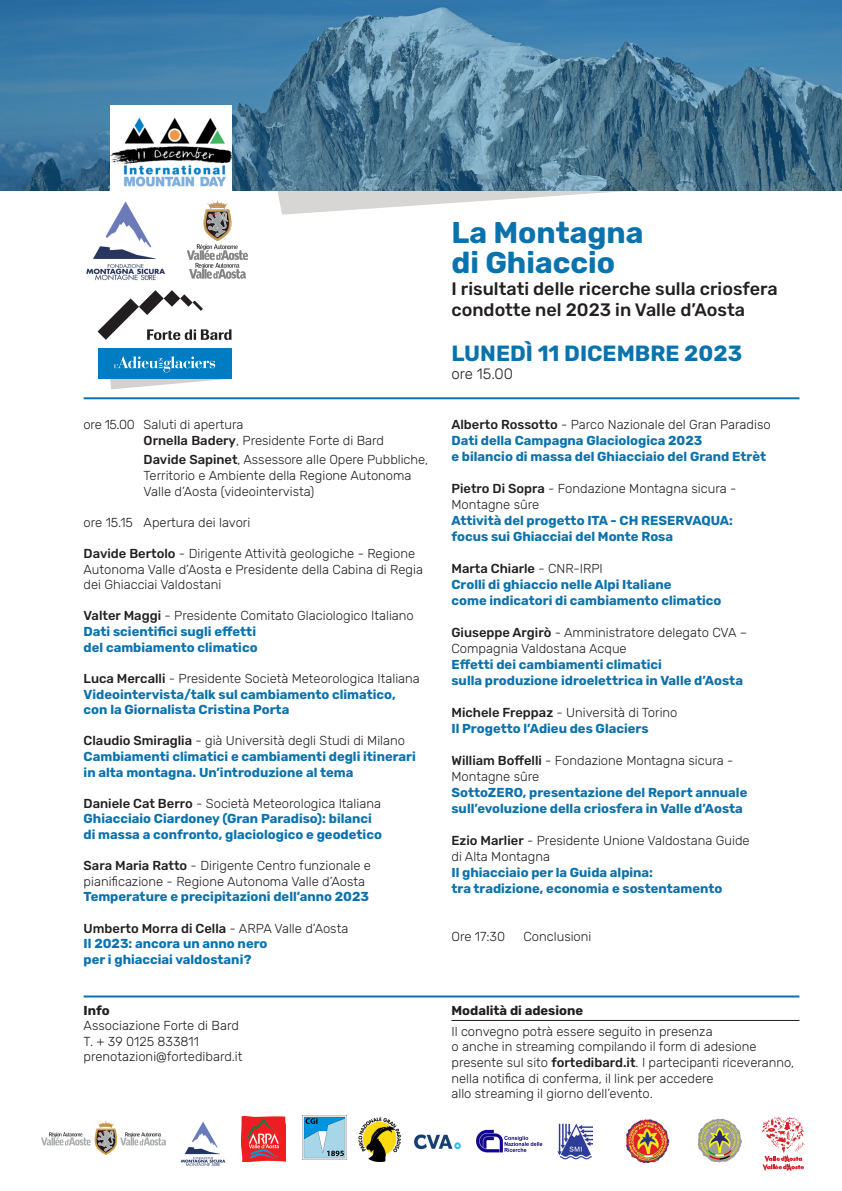
<style>
.page{position:relative;width:842px;height:1191px;background:#fff}
.page>*{position:absolute;margin:0;border:0;box-sizing:border-box;transform-origin:0 0}
.t1{font:700 30px "Rubik";color:#0a73ae}
.t2{font:700 22px "Rubik";color:#0a73ae}
.t3{font:500 18px "Rubik";color:#231f20}
.t4{font:300 15px "Rubik";color:#231f20}
.No_Spacing{font:300 13px/15.6px "Rubik";color:#231f20}
.No_Spacing-2{font:700 13px/16px "Rubik";color:#0a73ae}
.No_Spacing-3{font:500 13px "Rubik";color:#231f20}
.t5{font:700 13px "Rubik";color:#231f20}
.s1{font-weight:500}
.s2{font-weight:300}
</style>
<div class="page">
<svg style="left:277px;top:191px;width:348px;height:24px"></svg>
<img style="left:0;top:0;width:842px;height:191px">
<img style="left:86px;top:201px;width:79px;height:80px">
<img style="left:186px;top:200px;width:62px;height:79px">
<svg style="left:98px;top:290px;width:133px;height:50px"></svg>
<div style="left:98px;top:348px;width:133px;height:31px;background:#007cc2"></div>
<svg style="left:110px;top:356px;width:115px;height:33px"></svg>
<hr style="left:451px;top:1020px;width:348px;height:1px;background:#231f20">
<hr style="left:84px;top:995px;width:715px;height:2px;background:#0a73ae">
<hr style="left:84px;top:397px;width:715px;height:2px;background:#0a73ae">
<img style="left:181px;top:1122px;width:45px;height:44px">
<img style="left:241px;top:1116px;width:44px;height:45px">
<img style="left:358px;top:1117px;width:43px;height:44px">
<img style="left:302px;top:1115px;width:44px;height:44px">
<img style="left:626px;top:1119px;width:44px;height:43px">
<img style="left:697px;top:1118px;width:44px;height:44px">
<img style="left:476px;top:1129px;width:67px;height:24px">
<img style="left:414px;top:1134px;width:47px;height:16px">
<svg style="left:762px;top:1116px;width:42px;height:55px"></svg>
<img style="left:41px;top:1121px;width:124px;height:33px">
<img style="left:111px;top:106px;width:120px;height:85px">
<img style="left:558px;top:1123px;width:34px;height:36px">
<p class="No_Spacing" style="left:84px;top:417px;width:161px">ore 15.00 Saluti di apertura</p>
<p class="No_Spacing" style="left:144px;top:433px;width:242px"><span class="s1">Ornella Badery</span>, Presidente Forte di Bard</p>
<p class="No_Spacing" style="left:144px;top:452px;width:286px"><span class="s1">Davide Sapinet</span>, Assessore alle Opere Pubbliche,<br>Territorio e Ambiente della Regione Autonoma<br>Valle d’Aosta (videointervista)</p>
<p class="No_Spacing" style="left:84px;top:515px;width:168px">ore 15.15 Apertura dei lavori</p>
<p class="No_Spacing" style="left:84px;top:546px;width:341px"><span class="s1">Davide Bertolo</span> - Dirigente Attività geologiche - Regione<br>Autonoma Valle d’Aosta e Presidente della Cabina di Regia dei Ghiacciai Valdostani</p>
<p class="No_Spacing" style="left:84px;top:608px;width:332px"><span class="s1">Valter Maggi</span> - Presidente Comitato Glaciologico Italiano</p>
<p class="No_Spacing-2" style="left:84px;top:624px;width:174px">Dati scientifici sugli effetti</p>
<p class="No_Spacing-2" style="left:84px;top:639px;width:175px">del cambiamento climatico</p>
<p class="No_Spacing" style="left:84px;top:671px;width:338px"><span class="s1">Luca Mercalli</span> - Presidente Società Meteorologica Italiana</p>
<p class="No_Spacing-2" style="left:84px;top:686px;width:314px">Videointervista/talk sul cambiamento climatico,</p>
<p class="No_Spacing-2" style="left:84px;top:702px;width:207px">con la Giornalista Cristina Porta</p>
<p class="No_Spacing" style="left:84px;top:733px;width:323px"><span class="s1">Claudio Smiraglia</span> - già Università degli Studi di Milano</p>
<p class="No_Spacing-2" style="left:84px;top:748px;width:334px">Cambiamenti climatici e cambiamenti degli itinerari</p>
<p class="No_Spacing-2" style="left:84px;top:764px;width:271px">in alta montagna. Un’introduzione al tema</p>
<p class="No_Spacing" style="left:84px;top:795px;width:299px"><span class="s1">Daniele Cat Berro</span> - Società Meteorologica Italiana</p>
<p class="No_Spacing-2" style="left:84px;top:811px;width:290px">Ghiacciaio Ciardoney (Gran Paradiso): bilanci</p>
<p class="No_Spacing-2" style="left:84px;top:826px;width:300px">di massa a confronto, glaciologico e geodetico</p>
<p class="No_Spacing" style="left:84px;top:858px;width:289px"><span class="s1">Sara Maria Ratto</span> - Dirigente Centro funzionale e pianificazione - Regione Autonoma Valle d’Aosta</p>
<p class="No_Spacing-2" style="left:84px;top:889px;width:287px">Temperature e precipitazioni dell’anno 2023</p>
<p class="No_Spacing-3" style="left:84px;top:920px;width:266px">Umberto Morra di Cella <span class="s2">- ARPA Valle d’Aosta</span></p>
<p class="No_Spacing-2" style="left:84px;top:936px;width:185px">Il 2023: ancora un anno nero</p>
<p class="No_Spacing-2" style="left:84px;top:951px;width:169px">per i ghiacciai valdostani?</p>
<p class="t5" style="left:84px;top:1002px;width:28px">Info</p>
<p class="No_Spacing" style="left:84px;top:1018px;width:157px">Associazione Forte di Bard</p>
<p class="No_Spacing" style="left:84px;top:1033px;width:117px">T. + 39 0125 833811</p>
<p class="No_Spacing" style="left:84px;top:1049px;width:160px">prenotazioni@fortedibard.it</p>
<p class="t1" style="left:451px;top:215px;width:194px">La Montagna</p>
<p class="t1" style="left:451px;top:246px;width:165px">di Ghiaccio</p>
<p class="t3" style="left:451px;top:278px;width:328px">I risultati delle ricerche sulla criosfera</p>
<p class="t3" style="left:451px;top:300px;width:295px">condotte nel 2023 in Valle d’Aosta</p>
<p class="t2" style="left:451px;top:341px;width:292px">LUNEDÌ 11 DICEMBRE 2023</p>
<p class="t4" style="left:451px;top:365px;width:63px">ore 15.00</p>
<p class="No_Spacing" style="left:451px;top:417px;width:321px"><span class="s1">Alberto Rossotto</span> - Parco Nazionale del Gran Paradiso</p>
<p class="No_Spacing-2" style="left:451px;top:433px;width:253px">Dati della Campagna Glaciologica 2023</p>
<p class="No_Spacing-2" style="left:451px;top:449px;width:316px">e bilancio di massa del Ghiacciaio del Grand Etrèt</p>
<p class="No_Spacing" style="left:451px;top:481px;width:286px"><span class="s1">Pietro Di Sopra</span> - Fondazione Montagna sicura -</p>
<p class="No_Spacing" style="left:451px;top:497px;width:89px">Montagne sûre</p>
<p class="No_Spacing-2" style="left:451px;top:513px;width:283px">Attività del progetto ITA - CH RESERVAQUA:</p>
<p class="No_Spacing-2" style="left:451px;top:529px;width:223px">focus sui Ghiacciai del Monte Rosa</p>
<p class="No_Spacing-3" style="left:451px;top:561px;width:153px">Marta Chiarle <span class="s2">- CNR-IRPI</span></p>
<p class="No_Spacing-2" style="left:451px;top:577px;width:221px">Crolli di ghiaccio nelle Alpi Italiane</p>
<p class="No_Spacing-2" style="left:451px;top:593px;width:271px">come indicatori di cambiamento climatico</p>
<p class="No_Spacing" style="left:451px;top:625px;width:297px;line-height:16px"><span class="s1">Giuseppe Argirò</span> - Amministratore delegato CVA –<br>Compagnia Valdostana Acque</p>
<p class="No_Spacing-2" style="left:451px;top:657px;width:212px">Effetti dei cambiamenti climatici</p>
<p class="No_Spacing-2" style="left:451px;top:673px;width:293px">sulla produzione idroelettrica in Valle d’Aosta</p>
<p class="No_Spacing" style="left:451px;top:705px;width:228px"><span class="s1">Michele Freppaz</span> - Università di Torino</p>
<p class="No_Spacing-2" style="left:451px;top:721px;width:199px">Il Progetto l’Adieu des Glaciers</p>
<p class="No_Spacing" style="left:451px;top:753px;width:283px;line-height:16px"><span class="s1">William Boffelli</span> - Fondazione Montagna sicura -<br>Montagne sûre</p>
<p class="No_Spacing-2" style="left:451px;top:785px;width:297px">SottoZERO, presentazione del Report annuale sull’evoluzione della criosfera in Valle d’Aosta</p>
<p class="No_Spacing" style="left:451px;top:833px;width:300px"><span class="s1">Ezio Marlier</span> - Presidente Unione Valdostana Guide</p>
<p class="No_Spacing" style="left:451px;top:849px;width:100px">di Alta Montagna</p>
<p class="No_Spacing-2" style="left:451px;top:865px;width:203px">Il ghiacciaio per la Guida alpina:</p>
<p class="No_Spacing-2" style="left:451px;top:881px;width:273px">tra tradizione, economia e sostentamento</p>
<p class="No_Spacing" style="left:451px;top:929px;width:55px">Ore 17:30</p>
<p class="No_Spacing" style="left:523px;top:929px;width:70px">Conclusioni</p>
<p class="t5" style="left:451px;top:1002px;width:133px">Modalità di adesione</p>
<p class="No_Spacing" style="left:451px;top:1023px;width:263px">Il convegno potrà essere seguito in presenza</p>
<p class="No_Spacing" style="left:451px;top:1039px;width:344px">o anche in streaming compilando il form di adesione presente sul sito <span class="s1">fortedibard.it</span>. I partecipanti riceveranno, nella notifica di conferma, il link per accedere</p>
<p class="No_Spacing" style="left:451px;top:1086px;width:203px">allo streaming il giorno dell’evento.</p>
</div>
